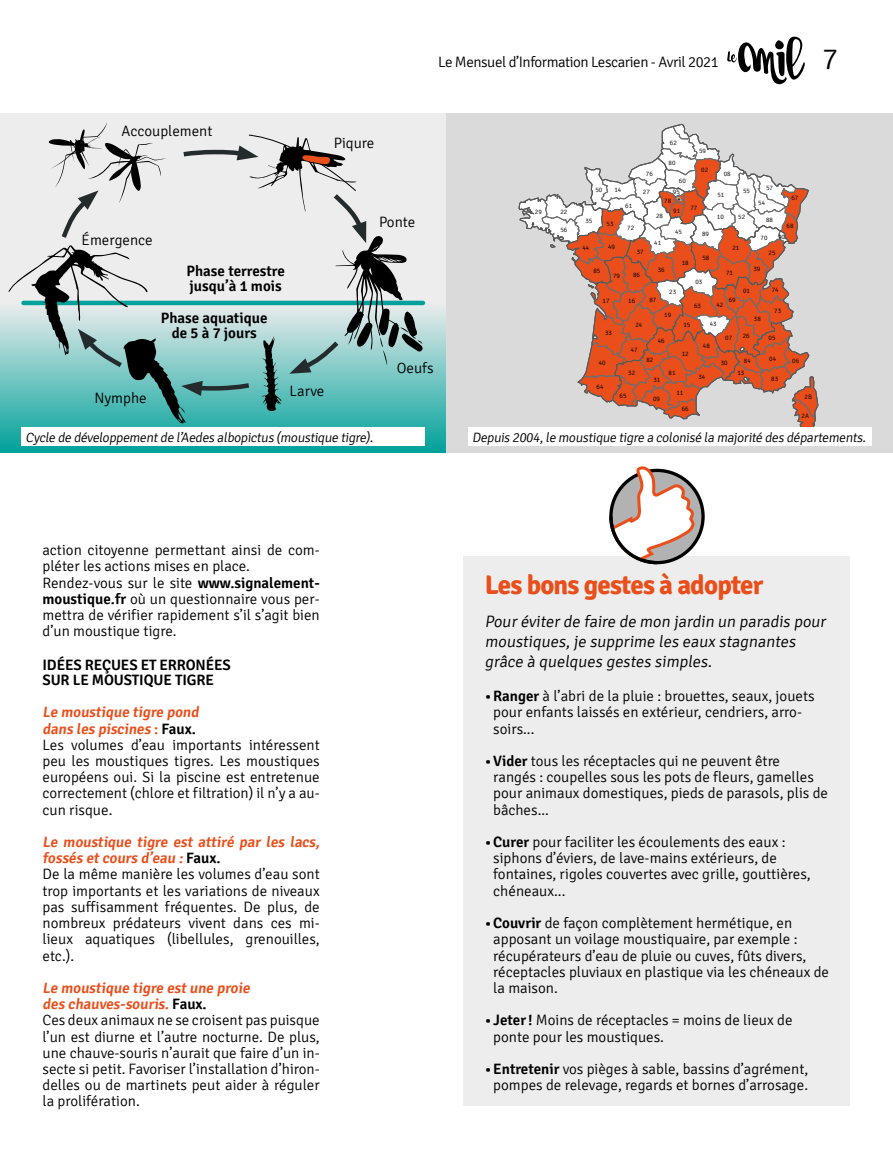
<style>
.page{position:relative;width:893px;height:1149px;background:#fff}
.page>*{position:absolute;margin:0;border:0;box-sizing:border-box;transform-origin:0 0}
.t1{font:300 30px "Signika";color:#000}
.t2{font:700 27px "Signika";letter-spacing:-.03em;color:#e94e1b}
.t3{font:300 16.5px/19.8px "Signika";color:#000}
.t4{font:300 15px/16.2px "Signika";color:#000}
.t5{font:600 15px/15px "Signika";letter-spacing:-.01em;color:#000}
.t6{font:300 15px "Signika";letter-spacing:-.03em;color:#000}
.t7{font:300 13.5px "Signika";color:#000}
.t8{font:300 6.6px "Signika";color:#000}
.s1{font-weight:600}
.s2{font-weight:600;color:#e94e1b}
</style>
<div class="page">
<div style="left:0;top:113px;width:446px;height:339px;background:#ededed"></div>
<div style="left:0;top:303px;width:446px;height:149px;background:linear-gradient(to bottom,#ebecec,#02a19a)"></div>
<div style="left:446px;top:113px;width:447px;height:339px;background:#dadada"></div>
<svg style="left:518px;top:123px;width:301px;height:304px"></svg>
<div style="left:21px;top:427px;width:404px;height:19px;background:#fff"></div>
<div style="left:468px;top:427px;width:404px;height:19px;background:#fff"></div>
<svg style="left:727px;top:37px;width:78px;height:47px"></svg>
<div style="left:463px;top:555px;width:387px;height:550px;background:#ededed"></div>
<svg style="left:611px;top:470px;width:92px;height:92px"></svg>
<svg style="left:608px;top:466px;width:88px;height:99px"></svg>
<svg style="left:9px;top:123px;width:414px;height:300px"></svg>
<p class="t6" style="left:438px;top:54px;width:282px">Le Mensuel d’Information Lescarien - Avril 2021</p>
<h1 class="t1" style="left:822px;top:43px;width:17px">7</h1>
<p class="t4" style="left:121px;top:124px;width:93px">Accouplement</p>
<p class="t4" style="left:334px;top:135px;width:42px">Piqure</p>
<p class="t8" style="left:646px;top:170px;width:8px">76</p>
<p class="t8" style="left:670px;top:139px;width:8px">62</p>
<p class="t8" style="left:669px;top:159px;width:8px">80</p>
<p class="t8" style="left:699px;top:147px;width:8px">59</p>
<p class="t8" style="left:701px;top:166px;width:8px">02</p>
<p class="t8" style="left:724px;top:170px;width:8px">08</p>
<p class="t8" style="left:679px;top:177px;width:8px">60</p>
<p class="t4" style="left:82px;top:232px;width:73px">Émergence</p>
<p class="t5" style="left:186px;top:263px;width:100px">Phase terrestre jusqu’à 1 mois</p>
<p class="t5" style="left:161px;top:310px;width:108px;text-align:center">Phase aquatique de 5 à 7 jours</p>
<p class="t4" style="left:94px;top:389px;width:54px">Nymphe</p>
<p class="t4" style="left:290px;top:383px;width:36px">Larve</p>
<p class="t4" style="left:379px;top:214px;width:38px">Ponte</p>
<p class="t4" style="left:397px;top:359px;width:38px">Oeufs</p>
<p class="t8" style="left:535px;top:208px;width:8px">29</p>
<p class="t8" style="left:560px;top:208px;width:8px">22</p>
<p class="t8" style="left:560px;top:226px;width:8px">56</p>
<p class="t8" style="left:595px;top:186px;width:8px">50</p>
<p class="t8" style="left:614px;top:186px;width:8px">14</p>
<p class="t8" style="left:643px;top:188px;width:8px">27</p>
<p class="t8" style="left:673px;top:188px;width:8px">95</p>
<p class="t8" style="left:585px;top:217px;width:8px">35</p>
<p class="t8" style="left:582px;top:244px;width:8px">44</p>
<p class="t8" style="left:607px;top:220px;width:8px">53</p>
<p class="t8" style="left:608px;top:243px;width:8px">49</p>
<p class="t8" style="left:625px;top:202px;width:8px">61</p>
<p class="t8" style="left:627px;top:224px;width:8px">72</p>
<p class="t8" style="left:637px;top:248px;width:8px">37</p>
<p class="t8" style="left:677px;top:197px;width:5px">*</p>
<p class="t8" style="left:664px;top:197px;width:8px">78</p>
<p class="t8" style="left:656px;top:212px;width:8px">28</p>
<p class="t8" style="left:654px;top:239px;width:8px">41</p>
<p class="t8" style="left:673px;top:207px;width:8px">91</p>
<p class="t8" style="left:675px;top:228px;width:8px">45</p>
<p class="t8" style="left:690px;top:204px;width:8px">77</p>
<p class="t8" style="left:702px;top:230px;width:8px">89</p>
<p class="t8" style="left:682px;top:259px;width:8px">18</p>
<p class="t8" style="left:702px;top:254px;width:8px">58</p>
<p class="t8" style="left:717px;top:191px;width:8px">51</p>
<p class="t8" style="left:743px;top:187px;width:8px">55</p>
<p class="t8" style="left:717px;top:213px;width:8px">10</p>
<p class="t8" style="left:738px;top:213px;width:8px">52</p>
<p class="t8" style="left:732px;top:244px;width:8px">21</p>
<p class="t8" style="left:766px;top:184px;width:8px">57</p>
<p class="t8" style="left:758px;top:199px;width:8px">54</p>
<p class="t8" style="left:766px;top:216px;width:8px">88</p>
<p class="t8" style="left:791px;top:194px;width:8px">67</p>
<p class="t8" style="left:787px;top:222px;width:8px">68</p>
<p class="t8" style="left:760px;top:234px;width:8px">70</p>
<p class="t8" style="left:778px;top:233px;width:8px">90</p>
<p class="t8" style="left:769px;top:249px;width:8px">25</p>
<p class="t8" style="left:593px;top:267px;width:8px">85</p>
<p class="t8" style="left:613px;top:272px;width:8px">79</p>
<p class="t8" style="left:633px;top:271px;width:8px">86</p>
<p class="t8" style="left:658px;top:266px;width:8px">36</p>
<p class="t8" style="left:726px;top:269px;width:8px">71</p>
<p class="t8" style="left:753px;top:265px;width:8px">39</p>
<p class="t8" style="left:603px;top:297px;width:8px">17</p>
<p class="t8" style="left:628px;top:297px;width:8px">16</p>
<p class="t8" style="left:649px;top:296px;width:8px">87</p>
<p class="t8" style="left:635px;top:321px;width:8px">24</p>
<p class="t8" style="left:669px;top:288px;width:8px">23</p>
<p class="t8" style="left:664px;top:311px;width:8px">19</p>
<p class="t8" style="left:695px;top:278px;width:8px">03</p>
<p class="t8" style="left:694px;top:302px;width:8px">63</p>
<p class="t8" style="left:729px;top:296px;width:8px">69</p>
<p class="t8" style="left:716px;top:301px;width:8px">42</p>
<p class="t8" style="left:683px;top:321px;width:8px">15</p>
<p class="t8" style="left:710px;top:320px;width:8px">43</p>
<p class="t8" style="left:743px;top:287px;width:8px">01</p>
<p class="t8" style="left:772px;top:286px;width:8px">74</p>
<p class="t8" style="left:754px;top:315px;width:8px">38</p>
<p class="t8" style="left:774px;top:307px;width:8px">73</p>
<p class="t8" style="left:605px;top:329px;width:8px">33</p>
<p class="t8" style="left:599px;top:359px;width:8px">40</p>
<p class="t8" style="left:597px;top:383px;width:8px">64</p>
<p class="t8" style="left:631px;top:346px;width:8px">47</p>
<p class="t8" style="left:628px;top:369px;width:8px">32</p>
<p class="t8" style="left:620px;top:392px;width:8px">65</p>
<p class="t8" style="left:658px;top:337px;width:8px">46</p>
<p class="t8" style="left:646px;top:356px;width:8px">82</p>
<p class="t8" style="left:682px;top:350px;width:8px">12</p>
<p class="t8" style="left:653px;top:376px;width:8px">31</p>
<p class="t8" style="left:653px;top:395px;width:8px">09</p>
<p class="t8" style="left:669px;top:368px;width:8px">81</p>
<p class="t8" style="left:676px;top:389px;width:8px">11</p>
<p class="t8" style="left:682px;top:405px;width:8px">66</p>
<p class="t8" style="left:703px;top:342px;width:8px">48</p>
<p class="t8" style="left:698px;top:372px;width:8px">34</p>
<p class="t8" style="left:725px;top:334px;width:8px">07</p>
<p class="t8" style="left:743px;top:332px;width:8px">26</p>
<p class="t8" style="left:721px;top:359px;width:8px">30</p>
<p class="t8" style="left:744px;top:357px;width:8px">84</p>
<p class="t8" style="left:737px;top:368px;width:8px">13</p>
<p class="t8" style="left:769px;top:334px;width:8px">05</p>
<p class="t8" style="left:769px;top:354px;width:8px">04</p>
<p class="t8" style="left:771px;top:374px;width:8px">83</p>
<p class="t8" style="left:792px;top:357px;width:8px">06</p>
<p class="t8" style="left:804px;top:393px;width:9px">2B</p>
<p class="t8" style="left:802px;top:412px;width:9px">2A</p>
<p class="t7" style="left:26px;top:429px;width:351px">Cycle de développementde l’Aedes albopictus (moustique tigre).</p>
<p class="t7" style="left:472px;top:429px;width:397px">Depuis 2004,le moustique tigre a colonisé la majorité des départements.</p>
<p class="t4" style="left:43px;top:542px;width:279px">action citoyenne permettant ainsi de com&shy;pléter les actions mises en place.<br>Rendez-vous sur le site <span class="s1">www.signalement&shy;moustique.fr</span> où un questionnaire vous per&shy;mettra de vérifier rapidement s’il s’agit bien d’un moustique tigre.</p>
<p class="t5" style="left:43px;top:658px;width:190px">IDÉES REÇUES ET ERRONÉES<br>SUR LE MOUSTIQUE TIGRE</p>
<p class="t4" style="left:43px;top:704px;width:279px"><span class="s2">Le moustique tigre pond<br>dans les piscines :</span> <span class="s1">Fa u x .<br></span>Les volumes d’eau importants intéressent peu les moustiques tigres. Les moustiques européens oui. Si la piscine est entretenue correctement (chlore et filtration) il n’y a au&shy;cun risque.</p>
<p class="t4" style="left:43px;top:833px;width:281px"><span class="s2">Le moustique tigre est attiré par les lacs, fossés et cours d’eau :</span> <span class="s1">Fa u x .<br></span>De la même manière les volumes d’eau sont trop importants et les variations de niveaux pas suffisamment fréquentes. De plus, de nombreux prédateurs vivent dans ces mi&shy;lieux aquatiques (libellules, grenouilles, etc.).</p>
<p class="t4" style="left:43px;top:979px;width:279px"><span class="s2">Le moustique tigre est une proie<br>des chauves-souris.</span> <span class="s1">Fa u x .<br></span>Ces deux animaux ne se croisent pas puisque l’un est diurne et l’autre nocturne. De plus, une chauve-souris n’aurait que faire d’un in&shy;secte si petit. Favoriser l’installation d’hiron&shy;delles ou de martinets peut aider à réguler la prolifération.</p>
<h2 class="t2" style="left:485px;top:568px;width:280px">Les bons gestes à adopter</h2>
<p class="t3" style="left:485px;top:612px;width:345px">Pour éviter de faire de mon jardin un paradis pour moustiques, je supprime les eaux stagnantes grâce à quelques gestes simples.</p>
<p class="t4" style="left:493px;top:688px;width:323px;text-indent:-9px"><span class="s1">•Ranger</span> à l’abri de la pluie : brouettes, seaux, jouets pour enfants laissés en extérieur, cendriers, arro&shy;soirs...</p>
<p class="t4" style="left:493px;top:752px;width:336px;text-indent:-9px"><span class="s1">•Vider</span> tous les réceptacles qui ne peuvent être<br>rangés : coupelles sous les pots de fleurs, gamelles pour animaux domestiques, pieds de parasols, plis de bâches...</p>
<p class="t4" style="left:493px;top:833px;width:319px;text-indent:-9px"><span class="s1">•Curer</span> pour faciliter les écoulements des eaux : siphons d’éviers, de lave-mains extérieurs, de fontaines, rigoles couvertes avec grille, gouttières, chéneaux...</p>
<p class="t4" style="left:493px;top:914px;width:337px;text-indent:-9px"><span class="s1">•Couvrir</span> de façon complètement hermétique, en apposant un voilage moustiquaire, par exemple : récupérateurs d’eau de pluie ou cuves, fûts divers, réceptacles pluviaux en plastique via les chéneaux de la maison.</p>
<p class="t4" style="left:493px;top:1012px;width:301px;text-indent:-9px"><span class="s1">•Jeter!</span> Moins de réceptacles = moins de lieux de ponte pour les moustiques.</p>
<p class="t4" style="left:485px;top:1060px;width:325px;text-align:center"><span class="s1">•Entretenir</span> vos pièges à sable, bassins d’agrément, pompes de relevage, regards et bornes d’arrosage.</p>
</div>
